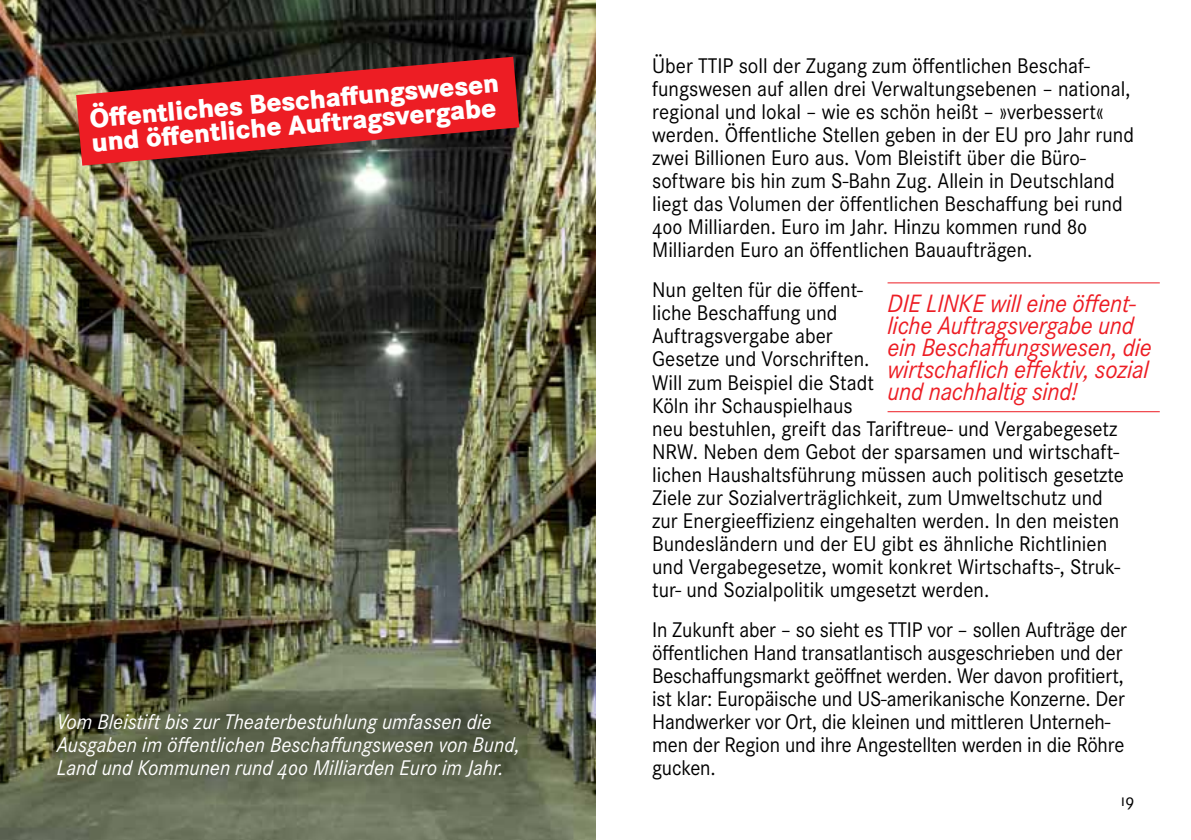
<style>
.page{position:relative;width:1191px;height:840px;background:#fff}
.page>*{position:absolute;margin:0;border:0;box-sizing:border-box;transform-origin:0 0}
.t1{font:800 28px/24px "Corporate S";color:#fff;scale:.95 1}
.t2{font:italic 26px/22px "Corporate S";letter-spacing:-.01em;color:#ed1d24;scale:.95 1}
.t3{font:22px/23px "Corporate S";color:#000;scale:.95 1}
.t4{font:22px/23px "Corporate S";color:#000;scale:.94 1}
.t5{font:italic 22px/23px "Corporate S";color:#fff;scale:.95 1}
.t6{font:18px "Corporate SSC";color:#000}
</style>
<div class="page">
<img style="left:0;top:0;width:595px;height:839px">
<svg style="left:76px;top:57px;width:443px;height:108px;background:#a82225"></svg>
<hr style="left:887px;top:282px;width:272px;height:1px;background:#ed1d24">
<hr style="left:887px;top:411px;width:272px;height:1px;background:#ed1d24">
<p class="t1" style="left:89px;top:107px;width:434px;rotate:-5deg">Öff entliches Beschaff ungswesen und öff entliche Auftragsvergabe</p>
<p class="t5" style="left:57px;top:709px;width:489px">Vom Bleistift bis zur Theaterbestuhlung umfassen die<br>Ausgaben im öffentlichen Beschaffungswesen von Bund,<br>Land und Kommunen rund 400 Milliarden Euro im Jahr.</p>
<p class="t3" style="left:652px;top:55px;width:509px">Über TTIP soll der Zugang zum öffentlichen Beschaf&shy;fungswesen auf allen drei Verwaltungsebenen – national, regional und lokal – wie es schön heißt – »verbessert« werden. Öffentliche Stellen geben in der EU pro Jahr rund zwei Billionen Euro aus. Vom Bleistift über die Büro&shy;software bis hin zum S-Bahn Zug. Allein in Deutschland liegt das Volumen der öffentlichen Beschaffung bei rund 400 Milliarden. Euro im Jahr. Hinzu kommen rund 80<br>Milliarden Euro an öffentlichen Bauaufträgen.</p>
<p class="t3" style="left:652px;top:278px;width:498px">Nun gelten für die öffent-<br>liche Beschaffung und<br>Auftragsvergabe aber<br>Gesetze und Vorschriften.<br>Will zum Beispiel die Stadt<br>Köln ihr Schauspielhaus<br>neu bestuhlen, greift das Tariftreue- und Vergabegesetz NRW. Neben dem Gebot der sparsamen und wirtschaft&shy;lichen Haushaltsführung müssen auch politisch gesetzte Ziele zur Sozialverträglichkeit, zum Umweltschutz und zur Energieeffizienz eingehalten werden. In den meisten Bundesländern und der EU gibt es ähnliche Richtlinien und Vergabegesetze, womit konkret Wirtschafts-, Struk&shy;tur- und Sozialpolitik umgesetzt werden.</p>
<p class="t4" style="left:652px;top:618px;width:506px">In Zukunft aber – so sieht es TTIP vor – sollen Aufträge der öffentlichen Hand transatlantisch ausgeschrieben und der Beschaffungsmarkt geöffnet werden. Wer davon profitiert, ist klar: Europäische und US-amerikanische Konzerne. Der Handwerker vor Ort, die kleinen und mittleren Unterneh&shy;men der Region und ihre Angestellten werden in die Röhre gucken.</p>
<p class="t2" style="left:887px;top:292px;width:280px">DIE LINKE will eine öffent&shy;liche Auftragsvergabe und ein Beschaffungswesen, die wirtschaflich effektiv, sozial und nachhaltig sind!</p>
<p class="t6" style="left:1120px;top:789px;width:15px">19</p>
</div>
